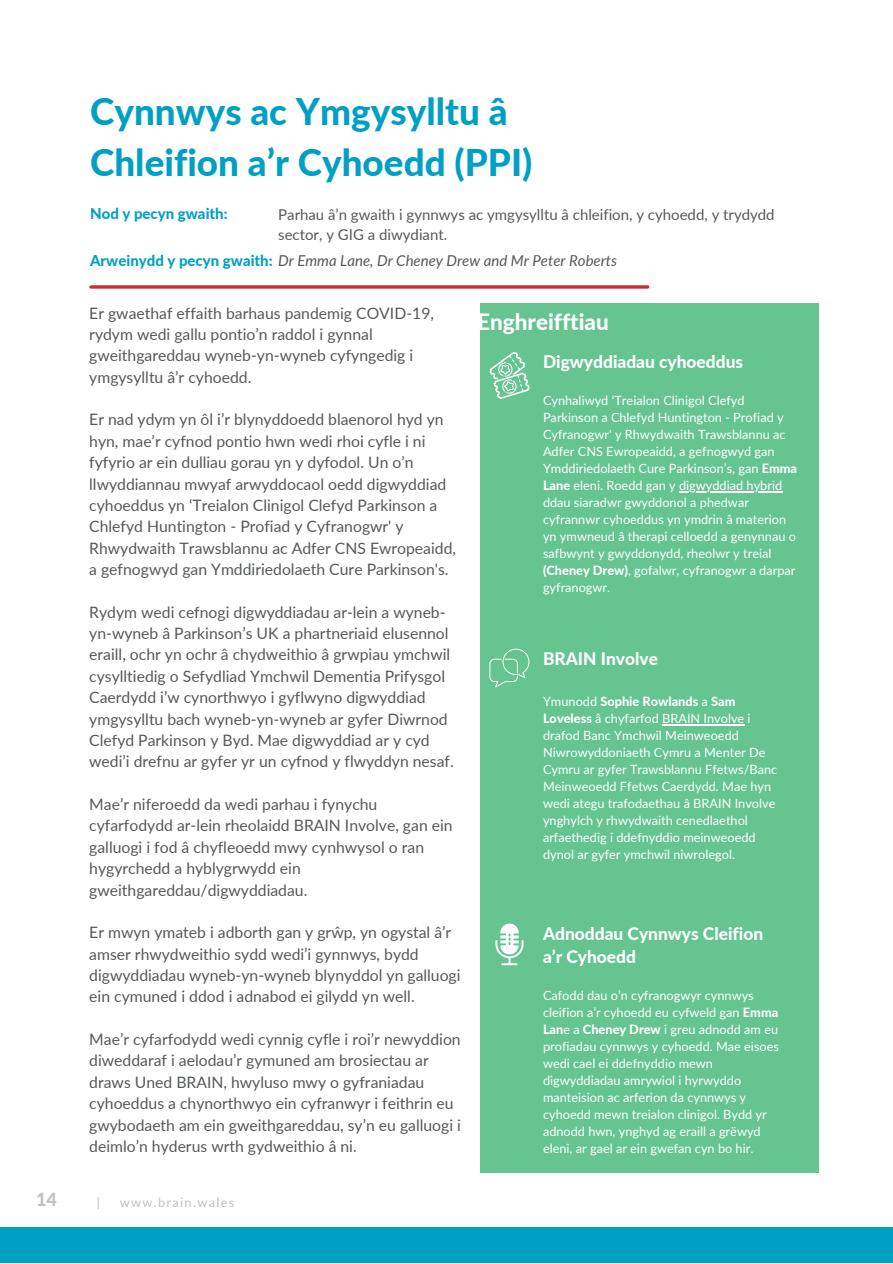
<style>
.page{position:relative;width:893px;height:1264px;background:#fff}
.page>*{position:absolute;margin:0;border:0;box-sizing:border-box;transform-origin:0 0}
.t1{font:800 36.9px/50.6px "Lato";color:#00a0c4}
.t2{font:800 22.5px "Lato";color:#fff}
.t3{font:800 18px "Lato";color:#bdc2c6}
.t4{font:800 17.4px/23.4px "Lato";color:#fff}
.t5{font:15.75px/21.3px "Lato";color:#565959}
.t6{font:15px/20.2px "Lato";color:#565959}
.t7{font:italic 15px "Lato";color:#565959}
.t8{font:800 15px "Lato";color:#00a0c4}
.t9{font:12.9px "Lato";letter-spacing:.1em;color:#bdc2c6}
.t10{font:12.75px/17px "Lato";color:#fff}
.s1{font-weight:800;font-style:normal;color:#00a0c4}
.s2{font-weight:800}
</style>
<div class="page">
<svg style="left:91px;top:285px;width:556px;height:4px;background:#d34d4f"></svg>
<div style="left:0;top:1226px;width:892px;height:36px;background:#00a0c4"></div>
<div style="left:480px;top:303px;width:339px;height:869px;background:#66c491"></div>
<svg style="left:489px;top:648px;width:41px;height:39px"></svg>
<svg style="left:495px;top:923px;width:28px;height:42px"></svg>
<hr style="left:662px;top:724px;width:82px;height:1px;background:#fff">
<svg style="left:489px;top:352px;width:40px;height:47px"></svg>
<hr style="left:679px;top:491px;width:103px;height:1px;background:#fff">
<h1 class="t1" style="left:90px;top:85px;width:444px">Cynnwys ac Ymgysylltu â<br>Chleifion a’r Cyhoedd (PPI)</h1>
<p class="t8" style="left:90px;top:204px;width:139px">Nod y pecyn gwaith:</p>
<p class="t7" style="left:90px;top:251px;width:528px"><span class="s1">Arweinydd y pecyn gwaith:</span> Dr Emma Lane, Dr Cheney Drew and Mr Peter Roberts</p>
<p class="t6" style="left:278px;top:204px;width:498px">Parhau â’n gwaith i gynnwys ac ymgysylltu â chleifion, y cyhoedd, y trydydd sector, y GIG a diwydiant.</p>
<p class="t5" style="left:89px;top:302px;width:346px">Er gwaethaf effaith barhaus pandemig COVID-19, rydym wedi gallu pontio’n raddol i gynnal gweithgareddau wyneb-yn-wyneb cyfyngedig i ymgysylltu â’r cyhoedd.</p>
<p class="t5" style="left:89px;top:408px;width:368px">Er nad ydym yn ôl i’r blynyddoedd blaenorol hyd yn hyn, mae’r cyfnod pontio hwn wedi rhoi cyfle i ni fyfyrio ar ein dulliau gorau yn y dyfodol. Un o’n llwyddiannau mwyaf arwyddocaol oedd digwyddiad cyhoeddus yn ‘Treialon Clinigol Clefyd Parkinson a Chlefyd Huntington - Profiad y Cyfranogwr' y Rhwydwaith Trawsblannu ac Adfer CNS Ewropeaidd, a gefnogwyd gan Ymddiriedolaeth Cure Parkinson's.</p>
<p class="t5" style="left:89px;top:601px;width:366px">Rydym wedi cefnogi digwyddiadau ar-lein a wyneb&shy;yn-wyneb â Parkinson’s UK a phartneriaid elusennol eraill, ochr yn ochr â chydweithio â grwpiau ymchwil cysylltiedig o Sefydliad Ymchwil Dementia Prifysgol Caerdydd i’w cynorthwyo i gyflwyno digwyddiad ymgysylltu bach wyneb-yn-wyneb ar gyfer Diwrnod Clefyd Parkinson y Byd. Mae digwyddiad ar y cyd wedi’i drefnu ar gyfer yr un cyfnod y flwyddyn nesaf.</p>
<p class="t5" style="left:89px;top:793px;width:365px">Mae’r niferoedd da wedi parhau i fynychu cyfarfodydd ar-lein rheolaidd BRAIN Involve, gan ein galluogi i fod â chyfleoedd mwy cynhwysol o ran hygyrchedd a hyblygrwydd ein gweithgareddau/digwyddiadau.</p>
<p class="t5" style="left:89px;top:921px;width:373px">Er mwyn ymateb i adborth gan y grŵp, yn ogystal â’r amser rhwydweithio sydd wedi’i gynnwys, bydd digwyddiadau wyneb-yn-wyneb blynyddol yn galluogi ein cymuned i ddod i adnabod ei gilydd yn well.</p>
<p class="t5" style="left:89px;top:1028px;width:373px">Mae’r cyfarfodydd wedi cynnig cyfle i roi’r newyddion diweddaraf i aelodau’r gymuned am brosiectau ar draws Uned BRAIN, hwyluso mwy o gyfraniadau cyhoeddus a chynorthwyo ein cyfranwyr i feithrin eu gwybodaeth am ein gweithgareddau, sy’n eu galluogi i deimlo’n hyderus wrth gydweithio â ni.</p>
<p class="t3" style="left:36px;top:1188px;width:22px">14</p>
<p class="t9" style="left:97px;top:1193px;width:5px">|</p>
<p class="t9" style="left:120px;top:1193px;width:116px">www.brain.wales</p>
<h2 class="t2" style="left:477px;top:308px;width:133px">Enghreifftiau</h2>
<p class="t4" style="left:543px;top:350px;width:202px">Digwyddiadau cyhoeddus</p>
<p class="t10" style="left:543px;top:392px;width:255px">Cynhaliwyd ‘Treialon Clinigol Clefyd Parkinson a Chlefyd Huntington - Profiad y Cyfranogwr' y Rhwydwaith Trawsblannu ac Adfer CNS Ewropeaidd, a gefnogwyd gan Ymddiriedolaeth Cure Parkinson’s, gan <span class="s2">Emma Lane</span> eleni. Roedd gan y digwyddiad hybrid ddau siaradwr gwyddonol a phedwar cyfrannwr cyhoeddus yn ymdrin â materion yn ymwneud â therapi celloedd a genynnau o safbwynt y gwyddonydd, rheolwr y treial <span class="s2">(Cheney Drew)</span>, gofalwr, cyfranogwr a darpar gyfranogwr.</p>
<p class="t4" style="left:543px;top:646px;width:116px">BRAIN Involve</p>
<p class="t10" style="left:543px;top:692px;width:236px">Ymunodd <span class="s2">Sophie Rowlands</span> a <span class="s2">Sam Loveless</span> â chyfarfod BRAIN Involve i drafod Banc Ymchwil Meinweoedd Niwrowyddoniaeth Cymru a Menter De Cymru ar gyfer Trawsblannu Ffetws/Banc Meinweoedd Ffetws Caerdydd. Mae hyn wedi ategu trafodaethau â BRAIN Involve ynghylch y rhwydwaith cenedlaethol arfaethedig i ddefnyddio meinweoedd dynol ar gyfer ymchwil niwrolegol.</p>
<p class="t4" style="left:543px;top:921px;width:222px">Adnoddau Cynnwys Cleifion a’r Cyhoedd</p>
<p class="t10" style="left:543px;top:987px;width:237px">Cafodd dau o’n cyfranogwyr cynnwys cleifion a’r cyhoedd eu cyfweld gan <span class="s2">Emma Lan</span>e a <span class="s2">Cheney Drew</span> i greu adnodd am eu profiadau cynnwys y cyhoedd. Mae eisoes wedi cael ei ddefnyddio mewn digwyddiadau amrywiol i hyrwyddo manteision ac arferion da cynnwys y cyhoedd mewn treialon clinigol. Bydd yr adnodd hwn, ynghyd ag eraill a grëwyd eleni, ar gael ar ein gwefan cyn bo hir.</p>
</div>
